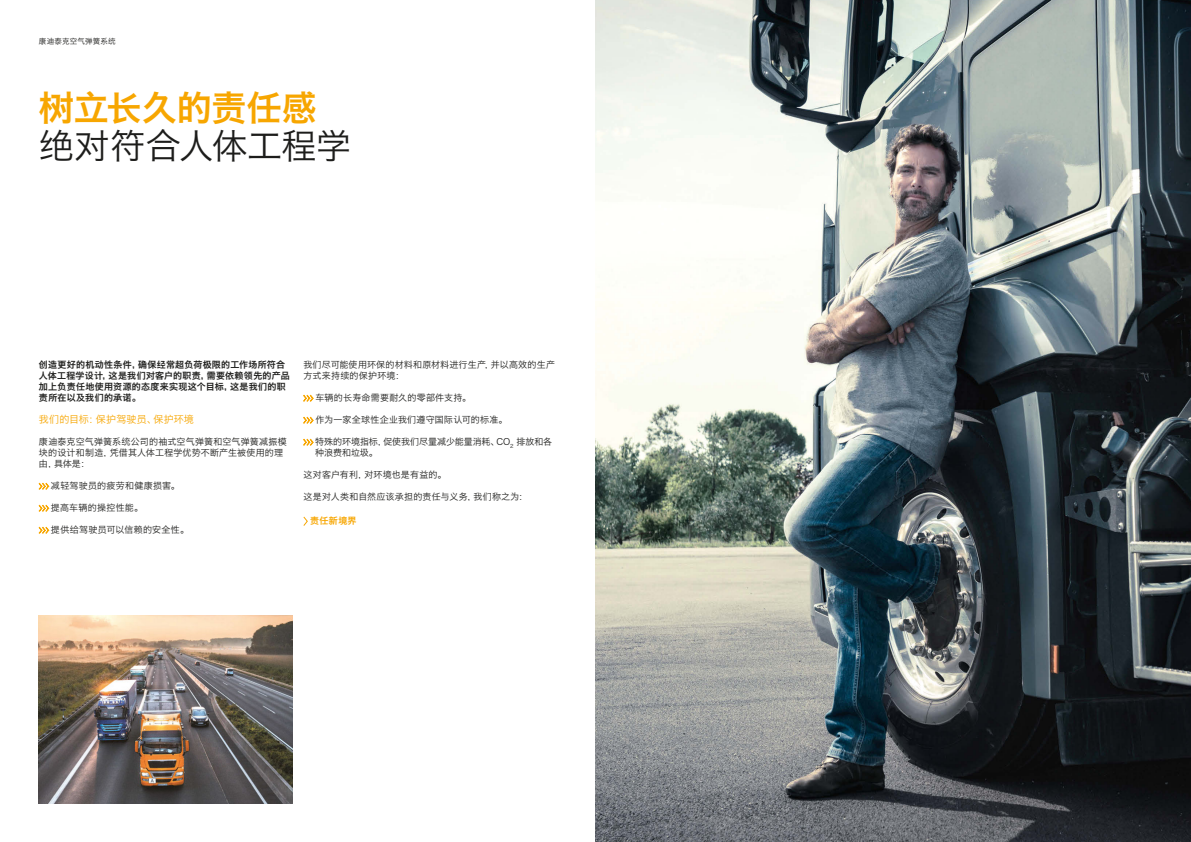
<style>
.page{position:relative;width:1191px;height:842px;background:#fff}
.page>*{position:absolute;margin:0;border:0;box-sizing:border-box;transform-origin:0 0}
.t1{font:35px "Hiragino Sans GB W3";letter-spacing:-.005em;color:#1d1d1b}
.t2{font:35px "Hiragino Sans GB W6";letter-spacing:-.005em;color:#f7a600}
.t3{font:10px "Hiragino Sans GB W3";letter-spacing:.02em;color:#f7a600}
.t4{font:9px/11px "Hiragino Sans GB W3";letter-spacing:.02em;color:#1d1d1b}
.t5{font:9px/11px "Hiragino Sans GB W6";letter-spacing:.03em;color:#1d1d1b}
.t6{font:9px/11px "Hiragino Sans GB W3";letter-spacing:-.005em;color:#1d1d1b}
.t7{font:9px "Hiragino Sans GB W6";letter-spacing:.04em;color:#f7a600}
.t8{font:7.5px "Hiragino Sans GB W3";letter-spacing:.025em;color:#1d1d1b}
</style>
<div class="page">
<svg style="left:39px;top:483px;width:10px;height:7px"></svg>
<svg style="left:39px;top:505px;width:10px;height:7px"></svg>
<svg style="left:39px;top:527px;width:10px;height:7px"></svg>
<svg style="left:303px;top:395px;width:10px;height:7px"></svg>
<svg style="left:303px;top:417px;width:10px;height:7px"></svg>
<svg style="left:303px;top:439px;width:10px;height:7px"></svg>
<svg style="left:303px;top:516px;width:5px;height:10px"></svg>
<img style="left:39px;top:616px;width:253px;height:187px">
<img style="left:595px;top:0;width:596px;height:842px">
<p class="t8" style="left:39px;top:36px;width:78px">康迪泰克空气弹簧系统</p>
<h1 class="t2" style="left:39px;top:85px;width:279px">树立长久的责任感</h1>
<h1 class="t1" style="left:39px;top:125px;width:314px">绝对符合人体工程学</h1>
<p class="t5" style="left:39px;top:359px;width:252px">创造更好的机动性条件，确保经常超负荷极限的工作场所符合人体工程学设计，这是我们对客户的职责，需要依赖领先的产品加上负责任地使用资源的态度来实现这个目标，这是我们的职责所在以及我们的承诺。</p>
<p class="t3" style="left:39px;top:413px;width:156px">我们的目标：保护驾驶员、保护环境</p>
<p class="t4" style="left:39px;top:436px;width:249px">康迪泰克空气弹簧系统公司的袖式空气弹簧和空气弹簧减振模块的设计和制造，凭借其人体工程学优势不断产生被使用的理由，具体是：</p>
<p class="t4" style="left:51px;top:480px;width:130px">减轻驾驶员的疲劳和健康损害。</p>
<p class="t4" style="left:51px;top:502px;width:94px">提高车辆的操控性能。</p>
<p class="t4" style="left:51px;top:524px;width:140px">提供给驾驶员可以信赖的安全性。</p>
<p class="t4" style="left:303px;top:359px;width:253px">我们尽可能使用环保的材料和原材料进行生产，并以高效的生产方式来持续的保护环境：</p>
<p class="t4" style="left:315px;top:392px;width:157px">车辆的长寿命需要耐久的零部件支持。</p>
<p class="t4" style="left:315px;top:414px;width:194px">作为一家全球性企业我们遵守国际认可的标准。</p>
<p class="t6" style="left:315px;top:436px;width:239px">特殊的环境指标，促使我们尽量减少能量消耗、CO<sub>2</sub> 排放和各种浪费和垃圾。</p>
<p class="t4" style="left:303px;top:469px;width:145px">这对客户有利，对环境也是有益的。</p>
<p class="t4" style="left:303px;top:491px;width:226px">这是对人类和自然应该承担的责任与义务，我们称之为：</p>
<p class="t7" style="left:310px;top:515px;width:48px">责任新境界</p>
</div>
